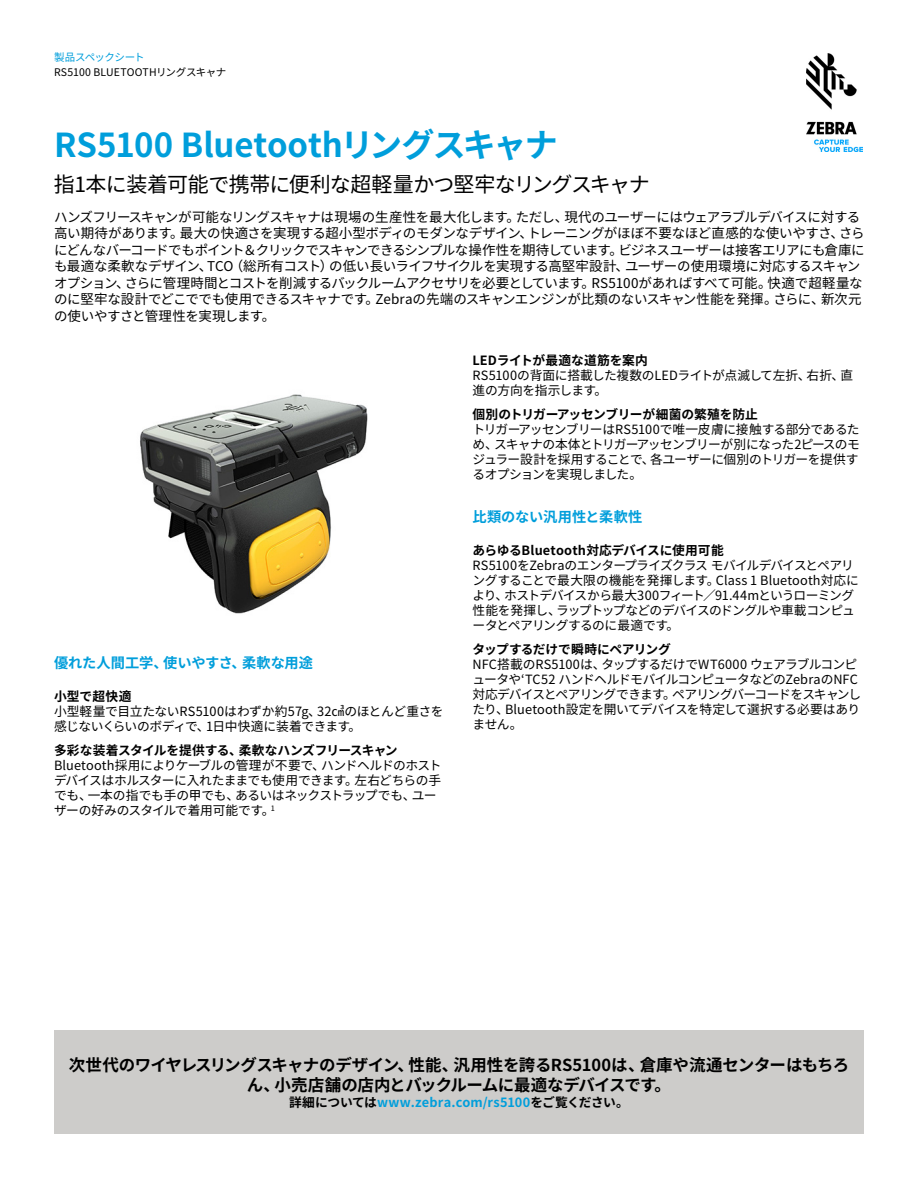
<style>
.page{position:relative;width:918px;height:1188px;background:#fff}
.page>*{position:absolute;margin:0;border:0;box-sizing:border-box;transform-origin:0 0}
.t1{font:700 33px "Noto Sans CJ Kjp";letter-spacing:-.01em;color:#009edb}
.t2{font:21px "Noto Sans CJ Kjp";letter-spacing:-.03em;color:#000}
.t3{font:700 16.5px/20.2px "Noto Sans CJ Kjp";letter-spacing:-.025em;color:#000;text-align:center}
.t4{font:700 14.25px "Noto Sans CJ Kjp";letter-spacing:-.005em;color:#009edb}
.t5{font:13.5px/16.5px "Noto Sans CJ Kjp";letter-spacing:-.03em;color:#000}
.t6{font:12.75px/15px "Noto Sans CJ Kjp";letter-spacing:-.03em;color:#000}
.t7{font:700 12.75px "Noto Sans CJ Kjp";letter-spacing:-.01em;color:#000}
.t8{font:700 12.75px "Noto Sans CJ Kjp";letter-spacing:.01em;color:#009edb}
.t9{font:10.5px "Noto Sans CJ Kjp";color:#000}
.t10{font:10.5px "Noto Sans CJ Kjp";letter-spacing:-.055em;color:#009edb}
.s1{color:#000}
</style>
<div class="page">
<img style="left:806px;top:54px;width:56px;height:97px">
<div style="left:54px;top:1031px;width:810px;height:103px;background:#cdccca"></div>
<img style="left:140px;top:394px;width:228px;height:220px">
<p class="t10" style="left:54px;top:52px;width:92px">製品スペックシート</p>
<p class="t9" style="left:54px;top:66px;width:174px">RS5100 BLUETOOTHリングスキャナ</p>
<h1 class="t1" style="left:54px;top:127px;width:505px">RS5100 Bluetoothリングスキャナ</h1>
<h2 class="t2" style="left:54px;top:172px;width:597px">指1本に装着可能で携帯に便利な超軽量かつ堅牢なリングスキャナ</h2>
<p class="t5" style="left:54px;top:209px;width:812px">ハンズフリースキャンが可能なリングスキャナは現場の生産性を最大化します。ただし、現代のユーザーにはウェアラブルデバイスに対する高い期待があります。最大の快適さを実現する超小型ボディのモダンなデザイン、トレーニングがほぼ不要なほど直感的な使いやすさ、さらにどんなバーコードでもポイント＆クリックでスキャンできるシンプルな操作性を期待しています。ビジネスユーザーは接客エリアにも倉庫にも最適な柔軟なデザイン、TCO（総所有コスト）の低い長いライフサイクルを実現する高堅牢設計、ユーザーの使用環境に対応するスキャンオプション、さらに管理時間とコストを削減するバックルームアクセサリを必要としています。RS5100があればすべて可能。快適で超軽量なのに堅牢な設計でどこででも使用できるスキャナです。Zebraの先端のスキャンエンジンが比類のないスキャン性能を発揮。さらに、新次元の使いやすさと管理性を実現します。</p>
<p class="t4" style="left:54px;top:655px;width:261px">優れた人間工学、使いやすさ、柔軟な用途</p>
<p class="t7" style="left:54px;top:689px;width:79px">小型で超快適</p>
<p class="t6" style="left:54px;top:704px;width:391px">小型軽量で目立たないRS5100はわずか約57g、32㎤のほとんど重さを感じないくらいのボディで、1日中快適に装着できます。</p>
<p class="t7" style="left:54px;top:743px;width:345px">多彩な装着スタイルを提供する、柔軟なハンズフリースキャン</p>
<p class="t6" style="left:54px;top:758px;width:389px">Bluetooth採用によりケーブルの管理が不要で、ハンドヘルドのホストデバイスはホルスターに入れたままでも使用できます。左右どちらの手でも、一本の指でも手の甲でも、あるいはネックストラップでも、ユーザーの好みのスタイルで着用可能です。<sup>1</sup></p>
<p class="t7" style="left:472px;top:353px;width:177px">LEDライトが最適な道筋を案内</p>
<p class="t6" style="left:472px;top:368px;width:382px">RS5100の背面に搭載した複数のLEDライトが点滅して左折、右折、直進の方向を指示します。</p>
<p class="t7" style="left:472px;top:407px;width:287px">個別のトリガーアッセンブリーが細菌の繁殖を防止</p>
<p class="t6" style="left:472px;top:422px;width:389px;text-align:justify">トリガーアッセンブリーはRS5100で唯一皮膚に接触する部分であるため、スキャナの本体とトリガーアッセンブリーが別になった2ピースのモジュラー設計を採用することで、各ユーザーに個別のトリガーを提供するオプションを実現しました。</p>
<p class="t4" style="left:472px;top:509px;width:171px">比類のない汎用性と柔軟性</p>
<p class="t7" style="left:472px;top:543px;width:253px">あらゆるBluetooth対応デバイスに使用可能</p>
<p class="t6" style="left:472px;top:558px;width:388px">RS5100をZebraのエンタープライズクラス モバイルデバイスとペアリングすることで最大限の機能を発揮します。Class 1 Bluetooth対応により、ホストデバイスから最大300フィート／91.44mというローミング性能を発揮し、ラップトップなどのデバイスのドングルや車載コンピュータとペアリングするのに最適です。</p>
<p class="t7" style="left:472px;top:642px;width:200px">タップするだけで瞬時にペアリング</p>
<p class="t6" style="left:472px;top:657px;width:390px">NFC搭載のRS5100は、タップするだけでWT6000 ウェアラブルコンピュータや‘TC52 ハンドヘルドモバイルコンピュータなどのZebraのNFC対応デバイスとペアリングできます。ペアリングバーコードをスキャンしたり、Bluetooth設定を開いてデバイスを特定して選択する必要はありません。</p>
<p class="t3" style="left:69px;top:1055px;width:782px">次世代のワイヤレスリングスキャナのデザイン、性能、汎用性を誇るRS5100は、倉庫や流通センターはもちろん、小売店舗の店内とバックルームに最適なデバイスです。</p>
<p class="t8" style="left:289px;top:1095px;width:341px"><span class="s1">詳細については</span>www.zebra.com/rs5100<span class="s1">をご覧ください。</span></p>
</div>
